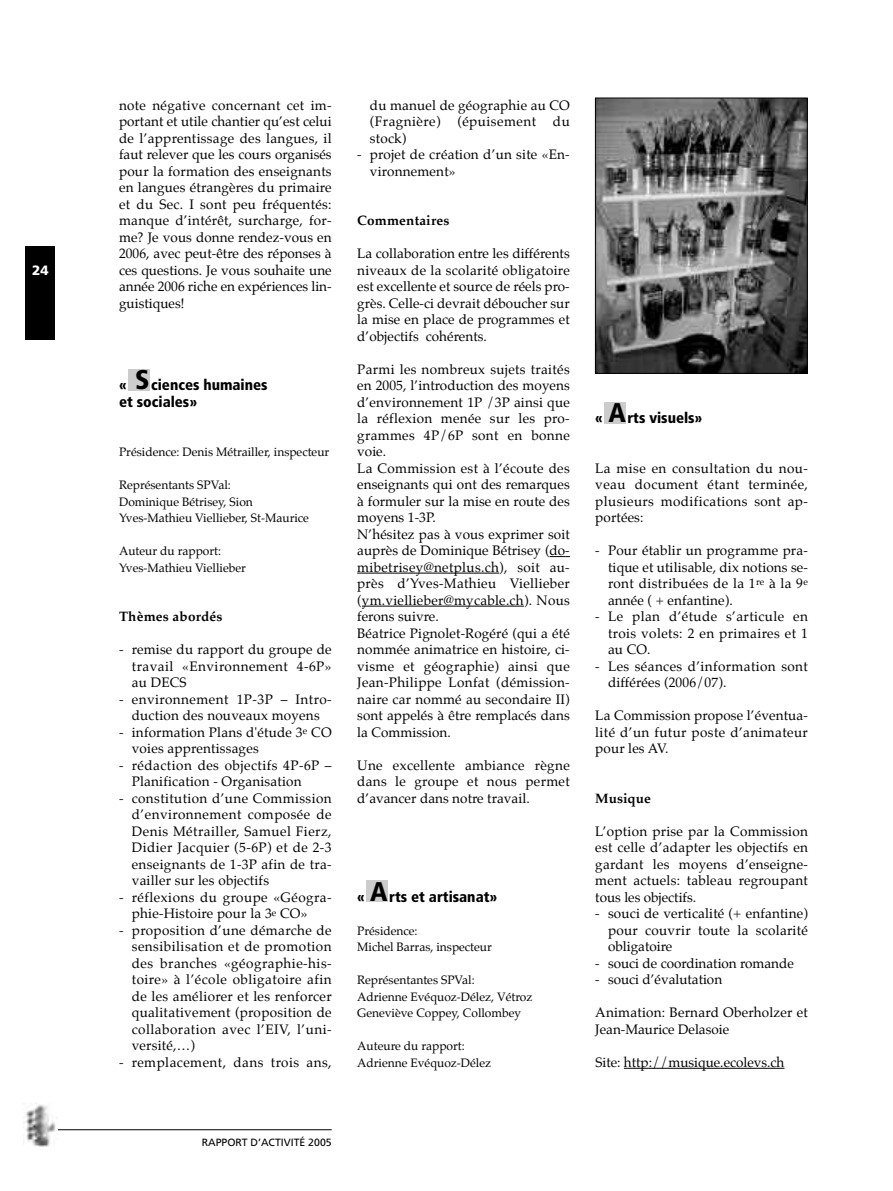
<style>
.page{position:relative;width:893px;height:1191px;background:#fff}
.page>*{position:absolute;margin:0;border:0;box-sizing:border-box;transform-origin:0 0}
.t1{font:900 condensed 27px "Frutiger";color:#000}
.t2{font:900 condensed 15px/16.5px "Frutiger";color:#000}
.t3{font:13.5px/16.5px "Palatino";letter-spacing:.015em;color:#000;text-align:justify}
.t4{font:13.5px/16.5px "Palatino";letter-spacing:.035em;color:#000}
.t5{font:700 13.5px "Palatino";letter-spacing:.015em;color:#000}
.t6{font:900 13.5px "Frutiger";color:#fff}
.t7{font:12px/16.5px "Palatino";color:#000}
.t8{font:10.5px "Frutiger";color:#000}
</style>
<div class="page">
<hr style="left:57px;top:1129px;width:275px;height:1px;background:#000">
<div style="left:26px;top:247px;width:29px;height:93px;background:#000"></div>
<img style="left:23px;top:1103px;width:33px;height:43px">
<div style="left:128px;top:369px;width:22px;height:21px;background:#ccc"></div>
<svg style="left:550px;top:556px;width:20px;height:1px"></svg>
<hr style="left:357px;top:572px;width:142px;height:1px;background:#000">
<hr style="left:362px;top:605px;width:162px;height:1px;background:#000">
<div style="left:366px;top:880px;width:22px;height:22px;background:#ccc"></div>
<hr style="left:624px;top:1067px;width:160px;height:1px;background:#000">
<div style="left:605px;top:402px;width:21px;height:21px;background:#ccc"></div>
<img style="left:597px;top:100px;width:209px;height:272px">
<div style="left:595px;top:98px;width:213px;height:276px;border:1px solid #000"></div>
<p class="t6" style="left:32px;top:265px;width:18px">24</p>
<p class="t3" style="left:119px;top:98px;width:214px">note négative concernant cet im&shy;portant et utile chantier qu’est celui de l’apprentissage des langues, il faut relever que les cours organisés pour la formation des enseignants en langues étrangères du primaire et du Sec. I sont peu fréquentés: manque d’intérêt, surcharge, for&shy;me? Je vous donne rendez-vous en 2006, avec peut-être des réponses à ces questions. Je vous souhaite une année 2006 riche en expériences lin&shy;guistiques!</p>
<h1 class="t1" style="left:135px;top:369px;width:16px">S</h1>
<p class="t2" style="left:119px;top:378px;width:150px;text-indent:32px">ciences humaines et sociales»</p>
<p class="t2" style="left:119px;top:378px;width:9px">«</p>
<p class="t7" style="left:119px;top:445px;width:212px">Présidence: Denis Métrailler, inspecteur</p>
<p class="t7" style="left:119px;top:478px;width:191px">Représentants SPVal:<br>Dominique Bétrisey, Sion<br>Yves-Mathieu Viellieber, St-Maurice</p>
<p class="t7" style="left:119px;top:544px;width:128px">Auteur du rapport:<br>Yves-Mathieu Viellieber</p>
<p class="t5" style="left:119px;top:610px;width:105px">Thèmes abordés</p>
<p class="t3" style="left:132px;top:642px;width:201px;text-indent:-13px">- remise du rapport du groupe de travail «Environnement 4-6P» au DECS</p>
<p class="t3" style="left:119px;top:692px;width:214px;text-align:center">- environnement 1P-3P – Intro&shy;duction des nouveaux moyens</p>
<p class="t3" style="left:132px;top:725px;width:201px;text-indent:-13px">- information Plans d'étude 3<sup>e</sup> CO voies apprentissages</p>
<p class="t3" style="left:132px;top:758px;width:201px;text-indent:-13px">- rédaction des objectifs 4P-6P –<br>Planification - Organisation</p>
<p class="t3" style="left:132px;top:791px;width:201px;text-indent:-13px">- constitution d’une Commission d’environnement composée de Denis Métrailler, Samuel Fierz, Didier Jacquier (5-6P) et de 2-3 enseignants de 1-3P afin de tra&shy;vailler sur les objectifs</p>
<p class="t4" style="left:132px;top:890px;width:201px;text-indent:-13px">- réflexions du groupe «Géogra&shy;phie-Histoire pour la 3<sup>e</sup> CO»</p>
<p class="t3" style="left:132px;top:923px;width:201px;text-indent:-13px">- proposition d’une démarche de sensibilisation et de promotion des branches «géographie-his&shy;toire» à l’école obligatoire afin de les améliorer et les renforcer qualitativement (proposition de collaboration avec l’EIV, l’uni&shy;versité,…)</p>
<p class="t4" style="left:119px;top:1055px;width:214px">- remplacement, dans trois ans,</p>
<p class="t3" style="left:370px;top:98px;width:201px">du manuel de géographie au CO (Fragnière) (épuisement du stock)</p>
<p class="t3" style="left:370px;top:147px;width:201px;text-indent:-13px">- projet de création d’un site «En&shy;vironnement»</p>
<p class="t5" style="left:357px;top:214px;width:94px">Commentaires</p>
<p class="t3" style="left:357px;top:246px;width:214px">La collaboration entre les différents niveaux de la scolarité obligatoire est excellente et source de réels pro&shy;grès. Celle-ci devrait déboucher sur la mise en place de programmes et d’objectifs cohérents.</p>
<p class="t3" style="left:357px;top:362px;width:214px;text-align:left">Parmi les nombreux sujets traités en 2005, l’introduction des moyens d’environnement 1P /3P ainsi que la réflexion menée sur les pro&shy;grammes 4P/6P sont en bonne voie.<br>La Commission est à l’écoute des enseignants qui ont des remarques à formuler sur la mise en route des moyens 1-3P.<br>N’hésitez pas à vous exprimer soit auprès de Dominique Bétrisey (do&shy;mibetrisey@netplus.ch), soit au&shy;près d’Yves-Mathieu Viellieber (ym.viellieber@mycable.ch). Nous ferons suivre.<br>Béatrice Pignolet-Rogéré (qui a été nommée animatrice en histoire, ci&shy;visme et géographie) ainsi que<br>Jean-Philippe Lonfat (démission&shy;naire car nommé au secondaire II) sont appelés à être remplacés dans la Commission.</p>
<p class="t3" style="left:357px;top:758px;width:214px">Une excellente ambiance règne dans le groupe et nous permet d’avancer dans notre travail.</p>
<h1 class="t1" style="left:370px;top:881px;width:19px">A</h1>
<p class="t2" style="left:357px;top:889px;width:9px">«</p>
<p class="t2" style="left:389px;top:889px;width:110px">rts et artisanat»</p>
<p class="t7" style="left:357px;top:923px;width:136px">Présidence:<br>Michel Barras, inspecteur</p>
<p class="t7" style="left:357px;top:973px;width:177px">Représentantes SPVal:<br>Adrienne Evéquoz-Délez, Vétroz<br>Geneviève Coppey, Collombey</p>
<p class="t7" style="left:357px;top:1039px;width:135px">Auteure du rapport:<br>Adrienne Evéquoz-Délez</p>
<h1 class="t1" style="left:608px;top:402px;width:19px">A</h1>
<p class="t2" style="left:595px;top:411px;width:9px">«</p>
<p class="t2" style="left:627px;top:411px;width:77px">rts visuels»</p>
<p class="t3" style="left:595px;top:461px;width:214px">La mise en consultation du nou&shy;veau document étant terminée, plusieurs modifications sont ap&shy;portées:</p>
<p class="t3" style="left:608px;top:543px;width:201px;text-indent:-13px">- Pour établir un programme pra&shy;tique et utilisable, dix notions se&shy;ront distribuées de la 1<sup>re</sup> à la 9<sup>e </sup>année ( + enfantine).</p>
<p class="t3" style="left:608px;top:609px;width:201px;text-indent:-13px">- Le plan d’étude s’articule en trois volets: 2 en primaires et 1 au CO.</p>
<p class="t3" style="left:608px;top:659px;width:201px;text-indent:-13px">- Les séances d’information sont différées (2006/07).</p>
<p class="t3" style="left:595px;top:708px;width:214px">La Commission propose l’éventua&shy;lité d’un futur poste d’animateur pour les AV.</p>
<p class="t5" style="left:595px;top:791px;width:57px">Musique</p>
<p class="t3" style="left:595px;top:824px;width:214px">L’option prise par la Commission est celle d’adapter les objectifs en gardant les moyens d’enseigne&shy;ment actuels: tableau regroupant tous les objectifs.</p>
<p class="t3" style="left:608px;top:906px;width:201px;text-indent:-13px">- souci de verticalité (+ enfantine) pour couvrir toute la scolarité obligatoire</p>
<p class="t3" style="left:595px;top:956px;width:200px">- souci de coordination romande</p>
<p class="t3" style="left:595px;top:972px;width:128px">- souci d’évalutation</p>
<p class="t3" style="left:595px;top:1005px;width:214px">Animation: Bernard Oberholzer et<br>Jean-Maurice Delasoie</p>
<p class="t3" style="left:595px;top:1055px;width:191px">Site: http://musique.ecolevs.ch</p>
<p class="t8" style="left:202px;top:1137px;width:131px">RAPPORT D’ACTIVITÉ 2005</p>
</div>
